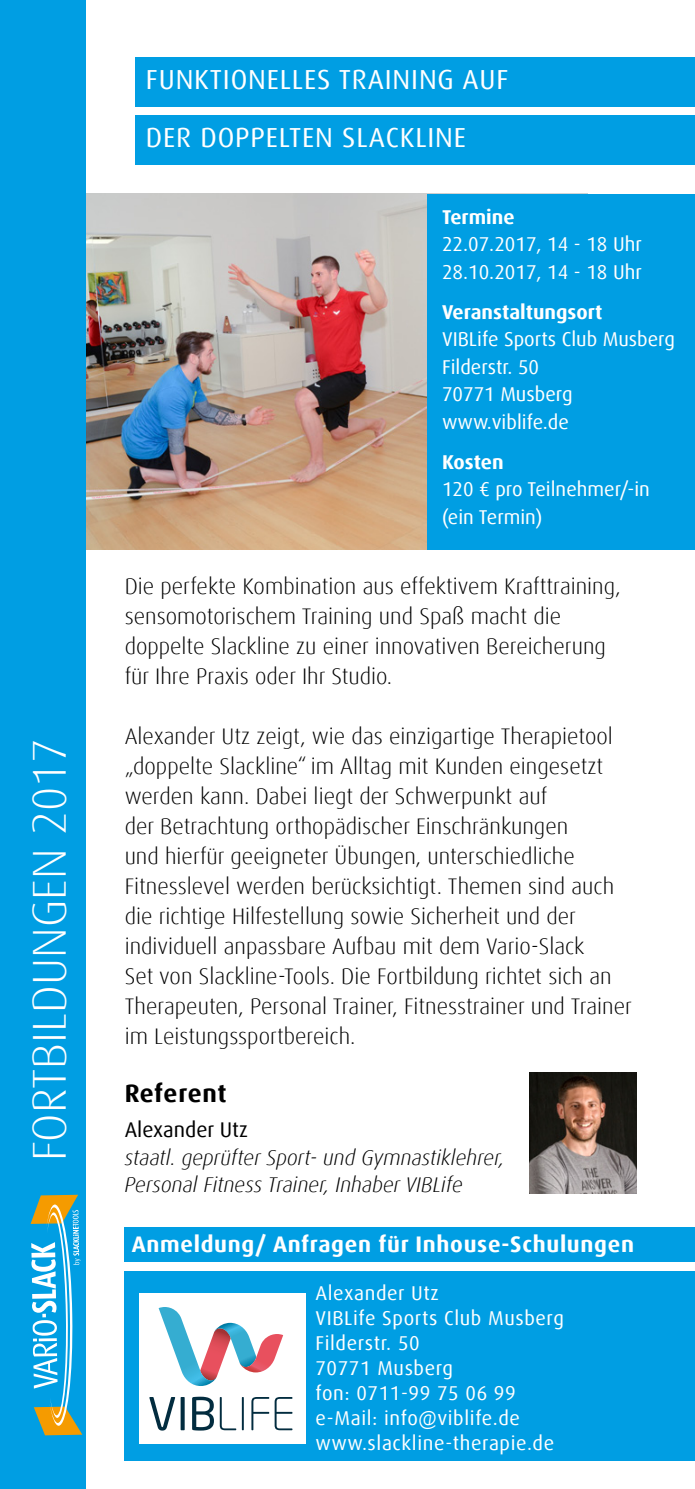
<style>
.page{position:relative;width:695px;height:1489px;background:#fff}
.page>*{position:absolute;margin:0;border:0;box-sizing:border-box;transform-origin:0 0}
.t1{font:300 47.5px "Dax Offc";color:#fff}
.t2{font:27.5px/58.5px "Dax Offc";letter-spacing:.03em;color:#fff}
.t3{font:700 25px "Dax Offc";letter-spacing:.025em;color:#000}
.t4{font:300 22.5px/30px "Dax Offc";color:#000}
.t5{font:700 22.5px "Dax Offc";letter-spacing:.03em;color:#fff}
.t6{font:italic 300 21.25px/27.5px "Dax Offc";color:#000}
.t7{font:20px/27.5px "Dax Offc";letter-spacing:.015em;color:#fff}
.s1{font-weight:700}
.s2{font-weight:400;font-style:normal}
</style>
<div class="page">
<img style="left:529px;top:1072px;width:107px;height:120px">
<img style="left:85px;top:194px;width:343px;height:355px">
<div style="left:0;top:0;width:85px;height:1488px;background:#009ee3"></div>
<div style="left:428px;top:194px;width:266px;height:355px;background:#009ee3"></div>
<div style="left:125px;top:1271px;width:569px;height:189px;background:#009ee3"></div>
<div style="left:135px;top:57px;width:559px;height:49px;background:#009ee3"></div>
<svg style="left:31px;top:1194px;width:51px;height:241px"></svg>
<div style="left:135px;top:115px;width:559px;height:50px;background:#009ee3"></div>
<div style="left:139px;top:1292px;width:167px;height:151px;background:#fff"></div>
<svg style="left:149px;top:1397px;width:36px;height:33px"></svg>
<svg style="left:192px;top:1396px;width:22px;height:34px"></svg>
<svg style="left:220px;top:1397px;width:16px;height:32px"></svg>
<svg style="left:242px;top:1397px;width:2px;height:32px"></svg>
<svg style="left:251px;top:1397px;width:41px;height:32px"></svg>
<svg style="left:159px;top:1307px;width:124px;height:78px"></svg>
<div style="left:125px;top:1227px;width:569px;height:34px;background:#009ee3"></div>
<p class="t1" style="left:19px;top:1161px;width:424px;rotate:-90deg">FORTBILDUNGEN 2017</p>
<p class="t2" style="left:146px;top:50px;width:364px">FUNKTIONELLES TRAINING AUF<br>DER DOPPELTEN SLACKLINE</p>
<p class="t7" style="left:442px;top:203px;width:201px"><span class="s1">Termine<br></span>22.07.2017, 14 - 18 Uhr<br>28.10.2017, 14 - 18 Uhr</p>
<p class="t7" style="left:442px;top:298px;width:234px"><span class="s1">Veranstaltungsort<br></span>VIBLife Sports Club Musberg<br>Filderstr. 50<br>70771 Musberg www.viblife.de</p>
<p class="t7" style="left:442px;top:448px;width:209px"><span class="s1">Kosten<br></span>120 € pro Teilnehmer/-in (ein Termin)</p>
<p class="t4" style="left:125px;top:571px;width:497px">Die perfekte Kombination aus effektivem Krafttraining, sensomotorischem Training und Spaß macht die doppelte Slackline zu einer innovativen Bereicherung für Ihre Praxis oder Ihr Studio.</p>
<p class="t4" style="left:125px;top:721px;width:508px">Alexander Utz zeigt, wie das einzigartige Therapietool „doppelte Slackline“ im Alltag mit Kunden eingesetzt werden kann. Dabei liegt der Schwerpunkt auf<br>der Betrachtung orthopädischer Einschränkungen<br>und hierfür geeigneter Übungen, unterschiedliche Fitnesslevel werden berücksichtigt. Themen sind auch die richtige Hilfestellung sowie Sicherheit und der individuell anpassbare Aufbau mit dem Vario-Slack<br>Set von Slackline-Tools. Die Fortbildung richtet sich an Therapeuten, Personal Trainer, Fitnesstrainer und Trainer im Leistungssportbereich.</p>
<p class="t3" style="left:125px;top:1077px;width:103px">Referent</p>
<p class="t6" style="left:125px;top:1115px;width:381px"><span class="s2">Alexander Utz<br></span>staatl. geprüfter Sport- und Gymnastiklehrer,<br>Personal Fitness Trainer, Inhaber VIBLife</p>
<p class="t5" style="left:132px;top:1229px;width:503px">Anmeldung/ Anfragen für Inhouse-Schulungen</p>
<p class="t7" style="left:315px;top:1280px;width:250px;line-height:25px">Alexander Utz<br>VIBLife Sports Club Musberg<br>Filderstr. 50<br>70771 Musberg<br>fon: 0711-99 75 06 99 e-Mail: info@viblife.de www.slackline-therapie.de</p>
</div>
